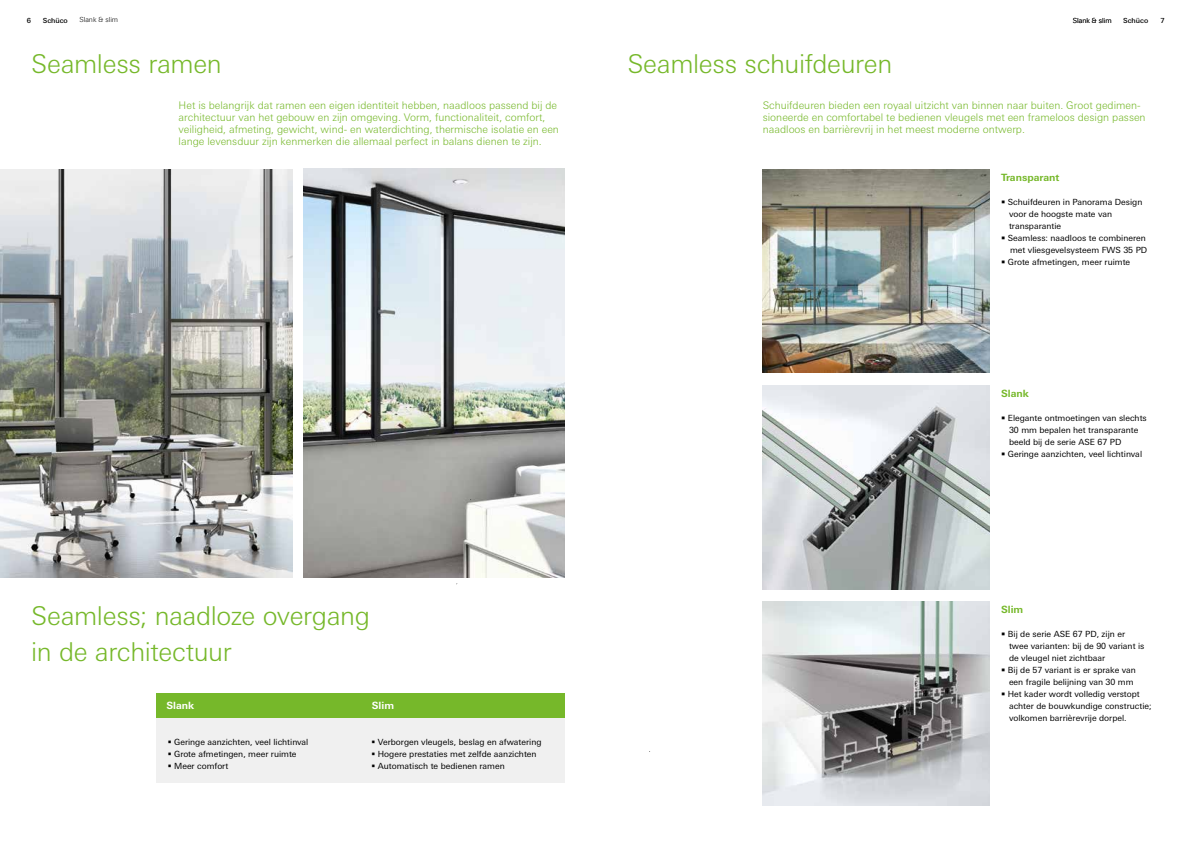
<style>
.page{position:relative;width:1191px;height:842px;background:#fff}
.page>*{position:absolute;margin:0;border:0;box-sizing:border-box;transform-origin:0 0}
.t1{font:300 26px/36px "Univers For Schueco 330";letter-spacing:-.015em;color:#76b82a}
.t2{font:300 10.5px/12px "Univers For Schueco 330";color:#76b82a}
.t3{font:700 10px "Univers For Schueco 630";color:#76b82a}
.t4{font:700 10px "Univers For Schueco 630";color:#fff}
.t5{font:8.5px/12px "Univers For Schueco 430 Reg";color:#000}
.t6{font:300 7px "Linotype Univers 330";color:#000}
.t7{font:7px "Univers For Schueco 530 Med";color:#000}
</style>
<div class="page">
<img style="left:0;top:169px;width:292px;height:408px">
<img style="left:303px;top:169px;width:261px;height:408px">
<img style="left:763px;top:169px;width:226px;height:204px">
<img style="left:763px;top:385px;width:226px;height:204px">
<img style="left:763px;top:601px;width:226px;height:204px">
<div style="left:156px;top:710px;width:408px;height:72px;background:#f0f0f0"></div>
<div style="left:156px;top:693px;width:408px;height:24px;background:#76b82a"></div>
<p class="t7" style="left:27px;top:16px;width:6px">6</p>
<p class="t7" style="left:43px;top:16px;width:27px">Schüco</p>
<p class="t6" style="left:79px;top:16px;width:40px">Slank &amp; slim</p>
<p class="t7" style="left:1123px;top:16px;width:27px">Schüco</p>
<p class="t7" style="left:1160px;top:16px;width:6px">7</p>
<h1 class="t1" style="left:31px;top:46px;width:192px">Seamless ramen</h1>
<h1 class="t1" style="left:627px;top:46px;width:266px">Seamless schuifdeuren</h1>
<p class="t6" style="left:1072px;top:16px;width:40px">Slank &amp; slim</p>
<p class="t2" style="left:179px;top:100px;width:382px">Het is belangrijk dat ramen een eigen identiteit hebben, naadloos passend bij de architectuur van het gebouw en zijn omgeving. Vorm, functionaliteit, comfort, veiligheid, afmeting, gewicht, wind- en waterdichting, thermische isolatie en een lange levensduur zijn kenmerken die allemaal perfect in balans dienen te zijn.</p>
<p class="t2" style="left:763px;top:100px;width:384px">Schuifdeuren bieden een royaal uitzicht van binnen naar buiten. Groot gedimen&shy;sioneerde en comfortabel te bedienen vleugels met een frameloos design passen naadloos en barrièrevrij in het meest moderne ontwerp.</p>
<p class="t3" style="left:1001px;top:171px;width:60px">Transparant</p>
<p class="t5" style="left:1009px;top:196px;width:135px;text-indent:-8px">• Schuifdeuren in Panorama Design voor de hoogste mate van transparantie</p>
<p class="t5" style="left:1001px;top:232px;width:148px;text-align:right">• Seamless: naadloos te combineren met vliesgevelsysteem FWS 35 PD</p>
<p class="t5" style="left:1001px;top:256px;width:131px">• Grote afmetingen, meer ruimte</p>
<p class="t3" style="left:1001px;top:387px;width:29px">Slank</p>
<h1 class="t1" style="left:31px;top:598px;width:340px">Seamless; naadloze overgang in de architectuur</h1>
<p class="t4" style="left:166px;top:699px;width:29px">Slank</p>
<p class="t4" style="left:372px;top:699px;width:24px">Slim</p>
<p class="t5" style="left:168px;top:736px;width:142px">▪ Geringe aanzichten, veel lichtinval</p>
<p class="t5" style="left:168px;top:748px;width:130px">▪ Grote afmetingen, meer ruimte</p>
<p class="t5" style="left:168px;top:760px;width:62px">▪ Meer comfort</p>
<p class="t5" style="left:371px;top:736px;width:172px">▪ Verborgen vleugels, beslag en afwatering</p>
<p class="t5" style="left:371px;top:748px;width:167px">▪ Hogere prestaties met zelfde aanzichten</p>
<p class="t5" style="left:371px;top:760px;width:135px">▪ Automatisch te bedienen ramen</p>
<p class="t5" style="left:1009px;top:412px;width:139px;text-indent:-8px">• Elegante ontmoetingen van slechts<br>30 mm bepalen het transparante beeld bij de serie ASE 67 PD</p>
<p class="t5" style="left:1001px;top:448px;width:143px">• Geringe aanzichten, veel lichtinval</p>
<p class="t3" style="left:1001px;top:603px;width:24px">Slim</p>
<p class="t5" style="left:1009px;top:628px;width:137px;text-indent:-8px">• Bij de serie ASE 67 PD, zijn er twee varianten: bij de 90 variant is de vleugel niet zichtbaar</p>
<p class="t5" style="left:1001px;top:664px;width:136px;text-align:right">• Bij de 57 variant is er sprake van een fragile belijning van 30 mm</p>
<p class="t5" style="left:1009px;top:688px;width:144px;text-indent:-8px">• Het kader wordt volledig verstopt achter de bouwkundige constructie; volkomen barrièrevrije dorpel.</p>
</div>
